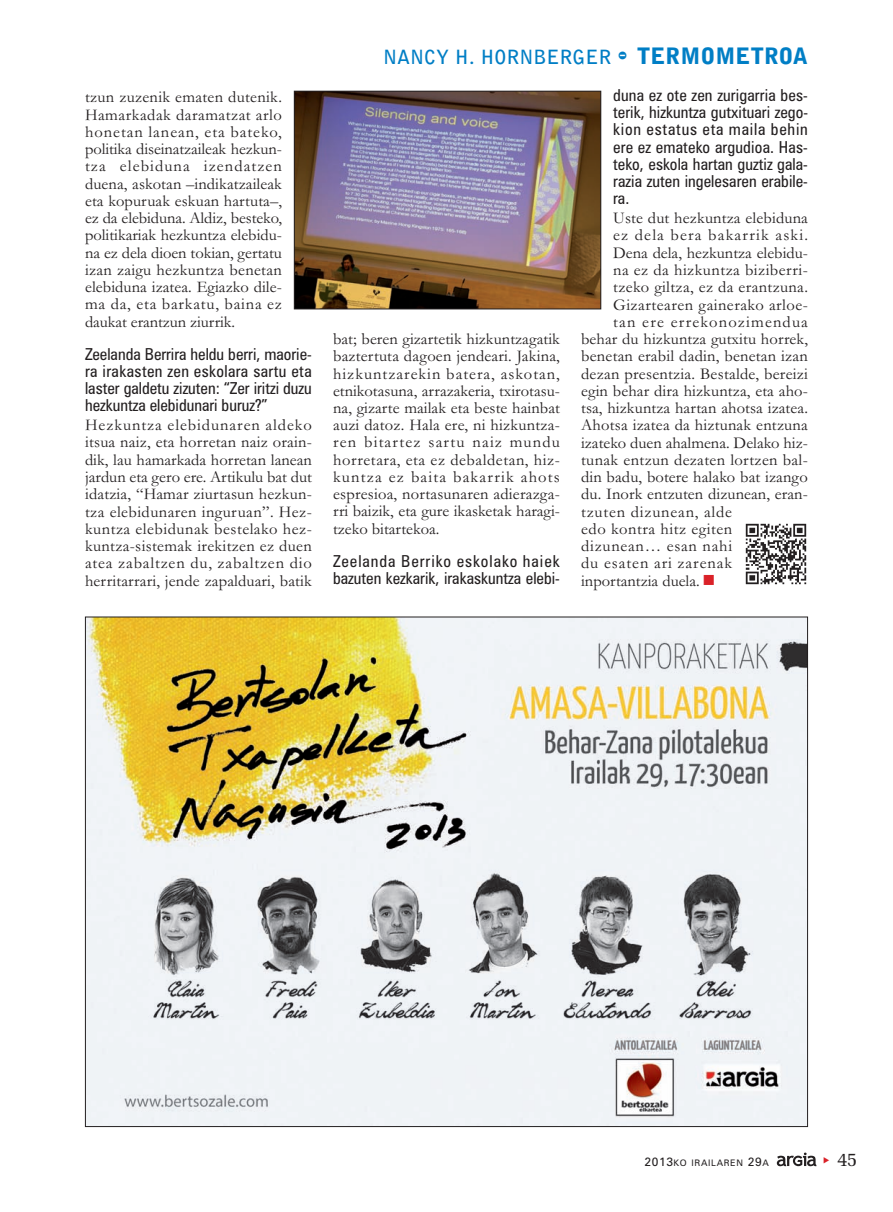
<style>
.page{position:relative;width:893px;height:1212px;background:#fff}
.page>*{position:absolute;margin:0;border:0;box-sizing:border-box;transform-origin:0 0}
.t1{font:700 19.5px "Bell Gothic Std";color:#007ec5}
.t2{font:19.5px "Memoir";color:#231f20}
.t3{font:16.5px/17.2px "Garamond";letter-spacing:.015em;color:#231f20;text-align:justify}
.t4{font:condensed 16.5px/17.2px "Zurich BT";color:#231f20;text-align:justify}
.t5{font:16.5px "Garamond";letter-spacing:.07em;color:#231f20}
.t6{font:16.5px "Garamond";letter-spacing:.05em;color:#231f20}
.t7{font:16.5px "Garamond";letter-spacing:.055em;color:#231f20}
.t8{font:16.5px "Garamond";letter-spacing:.045em;color:#231f20}
.t9{font:9px "Zurich BT";letter-spacing:.075em;color:#231f20}
.s1{font-family:"Bodiac";font-weight:400;font-size:22.5px}
.s2{font-weight:900;font-size:22.5px}
.s3{color:#da2128}
.s4{font-size:12px}
</style>
<div class="page">
<svg style="left:777px;top:1152px;width:39px;height:14px"></svg>
<img style="left:745px;top:523px;width:62px;height:62px">
<img style="left:87px;top:619px;width:719px;height:506px">
<img style="left:296px;top:93px;width:303px;height:214px">
<div style="left:294px;top:91px;width:307px;height:218px;border:1px solid #231f20"></div>
<p class="t3" style="left:85px;top:90px;width:198px">tzun zuzenik ematen dutenik.<br>Hamarkadak daramatzat arlo honetan lanean, eta bateko, politika diseinatzaileak hezkun&shy;tza elebiduna izendatzen duena, askotan –indikatzaileak eta kopuruak eskuan hartuta–, ez da elebiduna. Aldiz, besteko, politikariak hezkuntza elebidu&shy;na ez dela dioen tokian, gertatu izan zaigu hezkuntza benetan elebiduna izatea. Egiazko dile&shy;ma da, eta barkatu, baina ez daukat erantzun ziurrik.</p>
<p class="t4" style="left:85px;top:347px;width:228px">Zeelanda Berrira heldu berri, maorie&shy;ra irakasten zen eskolara sartu eta laster galdetu zizuten: “Zer iritzi duzu hezkuntza elebidunari buruz?”</p>
<p class="t3" style="left:85px;top:418px;width:228px">Hezkuntza elebidunaren aldeko itsua naiz, eta horretan naiz orain&shy;dik, lau hamarkada horretan lanean jardun eta gero ere. Artikulu bat dut idatzia, “Hamar ziurtasun hezkun&shy;tza elebidunaren inguruan”. Hez&shy;kuntza elebidunak bestelako hez&shy;kuntza-sistemak irekitzen ez duen atea zabaltzen du, zabaltzen dio herritarrari, jende zapalduari, batik</p>
<p class="t1" style="left:383px;top:46px;width:426px">NANCY H. HORNBERGER <span class="s1">-</span> <span class="s2">TERMOMETROA</span></p>
<p class="t3" style="left:333px;top:332px;width:228px">bat; beren gizartetik hizkuntzagatik baztertuta dagoen jendeari. Jakina, hizkuntzarekin batera, askotan, etnikotasuna, arrazakeria, txirotasu&shy;na, gizarte mailak eta beste hainbat auzi datoz. Hala ere, ni hizkuntza&shy;ren bitartez sartu naiz mundu horretara, eta ez debaldetan, hiz&shy;kuntza ez baita bakarrik ahots espresioa, nortasunaren adierazga&shy;rri baizik, eta gure ikasketak haragi&shy;tzeko bitartekoa.</p>
<p class="t4" style="left:333px;top:554px;width:228px">Zeelanda Berriko eskolako haiek bazuten kezkarik, irakaskuntza elebi-</p>
<p class="t4" style="left:613px;top:88px;width:196px">duna ez ote zen zurigarria bes&shy;terik, hizkuntza gutxituari zego&shy;kion estatus eta maila behin ere ez emateko argudioa. Has&shy;teko, eskola hartan guztiz gala&shy;razia zuten ingelesaren erabile&shy;ra.</p>
<p class="t3" style="left:613px;top:211px;width:196px">Uste dut hezkuntza elebiduna</p>
<p class="t5" style="left:613px;top:230px;width:196px">ez dela bera bakarrik aski.</p>
<p class="t3" style="left:613px;top:246px;width:196px">Dena dela, hezkuntza elebidu-</p>
<p class="t3" style="left:613px;top:263px;width:196px">na ez da hizkuntza biziberri-</p>
<p class="t3" style="left:613px;top:280px;width:196px">tzeko giltza, ez da erantzuna.</p>
<p class="t3" style="left:613px;top:298px;width:196px">Gizartearen gainerako arloe-</p>
<p class="t5" style="left:613px;top:316px;width:196px">tan ere errekonozimendua</p>
<p class="t3" style="left:581px;top:332px;width:228px">behar du hizkuntza gutxitu horrek,</p>
<p class="t3" style="left:581px;top:349px;width:228px">benetan erabil dadin, benetan izan</p>
<p class="t3" style="left:581px;top:367px;width:228px">dezan presentzia. Bestalde, bereizi</p>
<p class="t3" style="left:581px;top:384px;width:228px">egin behar dira hizkuntza, eta aho-</p>
<p class="t3" style="left:581px;top:401px;width:228px">tsa, hizkuntza hartan ahotsa izatea.</p>
<p class="t3" style="left:581px;top:418px;width:228px">Ahotsa izatea da hiztunak entzuna</p>
<p class="t3" style="left:581px;top:436px;width:228px">izateko duen ahalmena. Delako hiz-</p>
<p class="t3" style="left:581px;top:453px;width:228px">tunak entzun dezaten lortzen bal-</p>
<p class="t3" style="left:581px;top:470px;width:228px">din badu, botere halako bat izango</p>
<p class="t3" style="left:581px;top:487px;width:228px">du. Inork entzuten dizunean, eran-</p>
<p class="t6" style="left:581px;top:506px;width:153px">tzuten dizunean, alde</p>
<p class="t3" style="left:581px;top:522px;width:153px">edo kontra hitz egiten</p>
<p class="t8" style="left:581px;top:540px;width:152px">dizunean… esan nahi</p>
<p class="t7" style="left:581px;top:558px;width:153px">du esaten ari zarenak</p>
<p class="t3" style="left:581px;top:574px;width:135px">inportantzia duela. <span class="s3">■</span></p>
<p class="t9" style="left:644px;top:1160px;width:126px"><span class="s4">2013</span>KO IRAILAREN <span class="s4">29</span>A</p>
<p class="t2" style="left:837px;top:1147px;width:22px">45</p>
</div>
